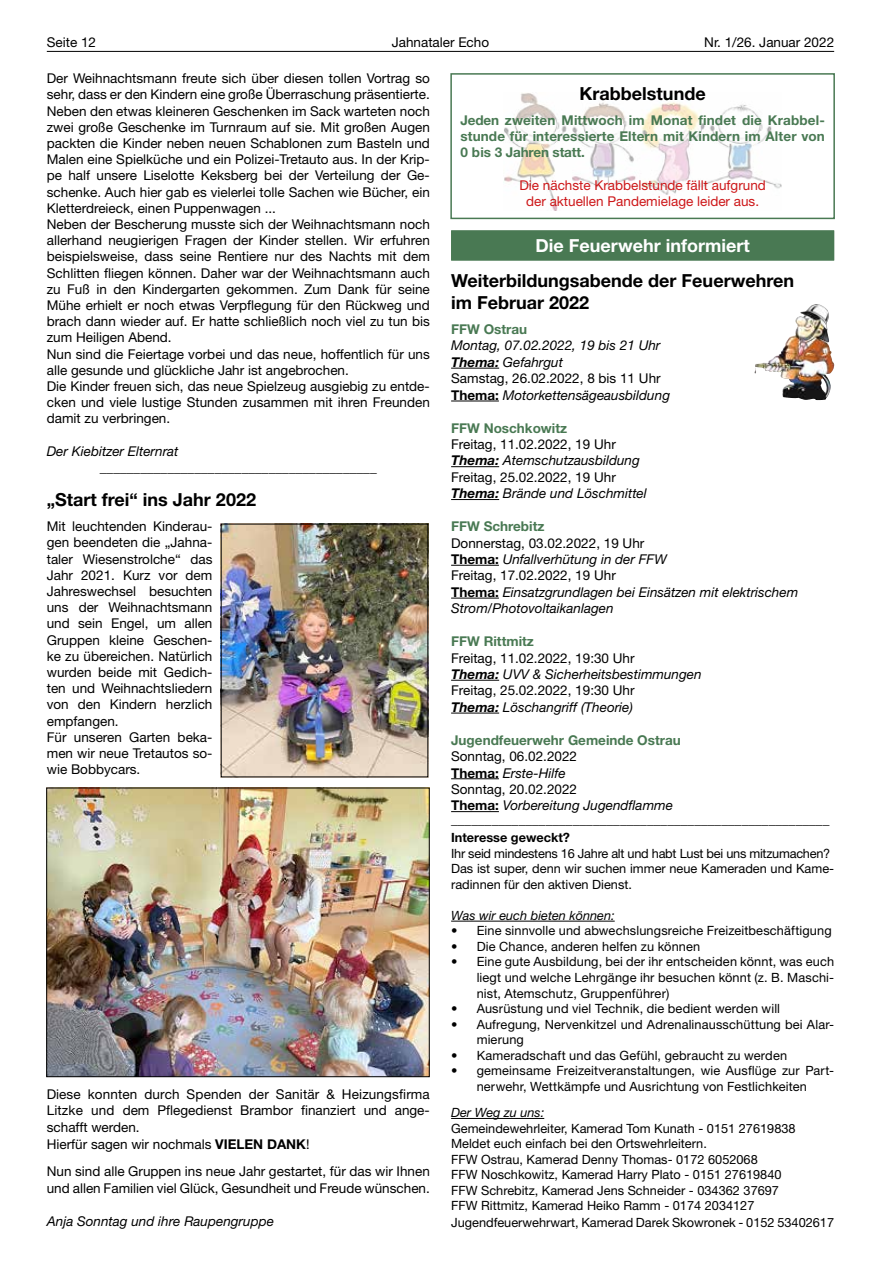
<style>
.page{position:relative;width:881px;height:1263px;background:#fff}
.page>*{position:absolute;margin:0;border:0;box-sizing:border-box;transform-origin:0 0}
.t1{font:700 18px/21.8px "Helvetica Neue LT";color:#000}
.t2{font:700 18px "Helvetica Neue LT";color:#fff}
.t3{font:13.5px/16.2px "Helvetica Neue LT";color:#000}
.t4{font:italic 13.5px/16.5px "Helvetica Neue LT";color:#000}
.t5{font:700 13.5px/16.2px "Helvetica Neue LT";color:#497953;text-align:justify}
.t6{font:13.5px/16.2px "Helvetica Neue LT";color:#cd1719;text-align:center}
.t7{font:12.75px/15.6px "Helvetica Neue LT";color:#000}
.t8{font:italic 12.75px "Helvetica Neue LT";color:#000}
.t9{font:700 12.75px "Helvetica Neue LT";color:#000}
.s1{font-weight:700}
.s2{font-style:normal}
.s3{font-weight:700;font-style:normal}
.s4{font-weight:700;font-style:italic}
.s5{font-style:italic}
</style>
<div class="page">
<hr style="left:47px;top:51px;width:786px;height:1px;background:#000">
<div style="left:451px;top:230px;width:382px;height:30px;background:#6c9274"></div>
<div style="left:451px;top:231px;width:382px;height:30px;background:#497953"></div>
<hr style="left:451px;top:368px;width:48px;height:1px;background:#000">
<hr style="left:451px;top:401px;width:47px;height:1px;background:#000">
<hr style="left:451px;top:466px;width:48px;height:1px;background:#000">
<hr style="left:451px;top:499px;width:48px;height:1px;background:#000">
<hr style="left:451px;top:565px;width:47px;height:1px;background:#000">
<hr style="left:451px;top:598px;width:47px;height:1px;background:#000">
<hr style="left:451px;top:680px;width:48px;height:1px;background:#000">
<hr style="left:451px;top:713px;width:48px;height:1px;background:#000">
<hr style="left:451px;top:778px;width:47px;height:1px;background:#000">
<hr style="left:451px;top:811px;width:47px;height:1px;background:#000">
<hr style="left:451px;top:921px;width:163px;height:1px;background:#000">
<hr style="left:451px;top:1118px;width:93px;height:1px;background:#000">
<img style="left:503px;top:93px;width:278px;height:117px">
<img style="left:223px;top:526px;width:203px;height:249px">
<div style="left:221px;top:524px;width:207px;height:253px;border:1px solid #000"></div>
<img style="left:48px;top:790px;width:379px;height:285px">
<div style="left:46px;top:788px;width:383px;height:289px;border:1px solid #000"></div>
<div style="left:450px;top:73px;width:384px;height:146px;border:2px solid #497953"></div>
<img style="left:758px;top:304px;width:56px;height:60px">
<p class="t3" style="left:47px;top:34px;width:51px">Seite 12</p>
<p class="t3" style="left:391px;top:34px;width:99px">Jahnataler Echo</p>
<p class="t3" style="left:704px;top:34px;width:131px">Nr. 1/26. Januar 2022</p>
<p class="t3" style="left:47px;top:70px;width:384px">Der Weihnachtsmann freute sich über diesen tollen Vortrag so sehr, dass er den Kindern eine große Überraschung präsentierte.<br>Neben den etwas kleineren Geschenken im Sack warteten noch zwei große Geschenke im Turnraum auf sie. Mit großen Augen packten die Kinder neben neuen Schablonen zum Basteln und Malen eine Spielküche und ein Polizei-Tretauto aus. In der Krip&shy;pe half unsere Liselotte Keksberg bei der Verteilung der Ge&shy;schenke. Auch hier gab es vielerlei tolle Sachen wie Bücher, ein Kletterdreieck, einen Puppenwagen ...<br>Neben der Bescherung musste sich der Weihnachtsmann noch allerhand neugierigen Fragen der Kinder stellen. Wir erfuhren beispielsweise, dass seine Rentiere nur des Nachts mit dem Schlitten fliegen können. Daher war der Weihnachtsmann auch zu Fuß in den Kindergarten gekommen. Zum Dank für seine Mühe erhielt er noch etwas Verpflegung für den Rückweg und brach dann wieder auf. Er hatte schließlich noch viel zu tun bis zum Heiligen Abend.<br>Nun sind die Feiertage vorbei und das neue, hoffentlich für uns alle gesunde und glückliche Jahr ist angebrochen.<br>Die Kinder freuen sich, das neue Spielzeug ausgiebig zu entde&shy;cken und viele lustige Stunden zusammen mit ihren Freunden damit zu verbringen.</p>
<p class="t4" style="left:100px;top:443px;width:278px;text-indent:-53px">Der Kiebitzer Elternrat _________________________________________</p>
<h1 class="t1" style="left:47px;top:489px;width:211px">„Start frei“ ins Jahr 2022</h1>
<p class="t3" style="left:47px;top:518px;width:167px">Mit leuchtenden Kinderau&shy;gen beendeten die „Jahna&shy;taler Wiesenstrolche“ das<br>Jahr 2021. Kurz vor dem<br>Jahreswechsel besuchten uns der Weihnachtsmann und sein Engel, um allen<br>Gruppen kleine Geschen&shy;ke zu übereichen. Natürlich wurden beide mit Gedich&shy;ten und Weihnachtsliedern von den Kindern herzlich empfangen.<br>Für unseren Garten beka&shy;men wir neue Tretautos so&shy;wie Bobbycars.</p>
<p class="t3" style="left:47px;top:1085px;width:384px;line-height:16.6px">Diese konnten durch Spenden der Sanitär &amp; Heizungsfirma Litzke und dem Pflegedienst Brambor finanziert und ange&shy;schafft werden.<br>Hierfür sagen wir nochmals <span class="s1">VIELEN DANK</span>!</p>
<p class="t3" style="left:47px;top:1162px;width:384px;line-height:16.6px">Nun sind alle Gruppen ins neue Jahr gestartet, für das wir Ihnen und allen Familien viel Glück, Gesundheit und Freude wünschen.</p>
<p class="t4" style="left:47px;top:1212px;width:228px">Anja Sonntag und ihre Raupengruppe</p>
<h1 class="t1" style="left:579px;top:83px;width:127px">Krabbelstunde</h1>
<p class="t5" style="left:460px;top:112px;width:366px">Jeden zweiten Mittwoch im Monat findet die Krabbel&shy;stunde für interessierte Eltern mit Kindern im Alter von 0 bis 3 Jahren statt.</p>
<p class="t6" style="left:519px;top:177px;width:248px">Die nächste Krabbelstunde fällt aufgrund der aktuellen Pandemielage leider aus.</p>
<h1 class="t2" style="left:535px;top:234px;width:215px">Die Feuerwehr informiert</h1>
<h1 class="t1" style="left:451px;top:269px;width:344px">Weiterbildungsabende der Feuerwehren im Februar 2022</h1>
<p class="t5" style="left:451px;top:321px;width:78px">FFW Ostrau</p>
<p class="t4" style="left:451px;top:337px;width:220px">Montag, 07.02.2022, 19 bis 21 Uhr<br><span class="s1">Thema:</span> Gefahrgut<br><span class="s2">Samstag, 26.02.2022, 8 bis 11 Uhr<br></span><span class="s3">Thema:</span> Motorkettensägeausbildung</p>
<p class="t5" style="left:451px;top:419px;width:117px">FFW Noschkowitz</p>
<p class="t3" style="left:451px;top:436px;width:197px">Freitag, 11.02.2022, 19 Uhr<br><span class="s4">Thema:</span> <span class="s5">Atemschutzausbildung<br></span>Freitag, 25.02.2022, 19 Uhr<br><span class="s4">Thema:</span> <span class="s5">Brände und Löschmittel</span></p>
<p class="t5" style="left:451px;top:518px;width:95px">FFW Schrebitz</p>
<p class="t4" style="left:451px;top:534px;width:348px"><span class="s2">Donnerstag, 03.02.2022, 19 Uhr<br></span><span class="s3">Thema:</span> Unfallverhütung in der FFW<br><span class="s2">Freitag, 17.02.2022, 19 Uhr<br></span><span class="s3">Thema:</span> Einsatzgrundlagen bei Einsätzen mit elektrischem Strom/Photovoltaikanlagen</p>
<p class="t5" style="left:451px;top:633px;width:84px">FFW Rittmitz</p>
<p class="t3" style="left:451px;top:649px;width:252px">Freitag, 11.02.2022, 19:30 Uhr<br><span class="s4">Thema:</span> <span class="s5">UVV &amp; Sicherheitsbestimmungen </span>Freitag, 25.02.2022, 19:30 Uhr<br><span class="s4">Thema:</span> <span class="s5">Löschangriff (Theorie)</span></p>
<p class="t5" style="left:451px;top:731px;width:231px">Jugendfeuerwehr Gemeinde Ostrau</p>
<p class="t3" style="left:451px;top:748px;width:223px">Sonntag, 06.02.2022<br><span class="s1">Thema:</span> <span class="s5">Erste-Hilfe<br></span>Sonntag, 20.02.2022<br><span class="s1">Thema:</span> <span class="s5">Vorbereitung Jugendflamme</span></p>
<p class="t3" style="left:451px;top:811px;width:379px">________________________________________________________</p>
<p class="t9" style="left:451px;top:830px;width:120px">Interesse geweckt?</p>
<p class="t7" style="left:451px;top:845px;width:384px">Ihr seid mindestens 16 Jahre alt und habt Lust bei uns mitzumachen?<br>Das ist super, denn wir suchen immer neue Kameraden und Kame&shy;radinnen für den aktiven Dienst.</p>
<p class="t8" style="left:451px;top:908px;width:165px">Was wir euch bieten können:</p>
<p class="t7" style="left:451px;top:923px;width:382px">• Eine sinnvolle und abwechslungsreiche Freizeitbeschäftigung</p>
<p class="t7" style="left:451px;top:938px;width:250px">• Die Chance, anderen helfen zu können</p>
<p class="t7" style="left:476px;top:954px;width:359px;text-align:justify;text-indent:-26px">• Eine gute Ausbildung, bei der ihr entscheiden könnt, was euch liegt und welche Lehrgänge ihr besuchen könnt (z. B. Maschi&shy;nist, Atemschutz, Gruppenführer)</p>
<p class="t7" style="left:451px;top:1000px;width:330px">• Ausrüstung und viel Technik, die bedient werden will</p>
<p class="t7" style="left:476px;top:1016px;width:359px;text-indent:-26px">• Aufregung, Nervenkitzel und Adrenalinausschüttung bei Alar&shy;mierung</p>
<p class="t7" style="left:451px;top:1047px;width:337px">• Kameradschaft und das Gefühl, gebraucht zu werden</p>
<p class="t7" style="left:451px;top:1063px;width:384px;text-align:center">• gemeinsame Freizeitveranstaltungen, wie Ausflüge zur Part&shy;nerwehr, Wettkämpfe und Ausrichtung von Festlichkeiten</p>
<p class="t8" style="left:451px;top:1105px;width:95px">Der Weg zu uns:</p>
<p class="t7" style="left:451px;top:1120px;width:384px">Gemeindewehrleiter, Kamerad Tom Kunath - 0151 27619838<br>Meldet euch einfach bei den Ortswehrleitern.<br>FFW Ostrau, Kamerad Denny Thomas- 0172 6052068<br>FFW Noschkowitz, Kamerad Harry Plato - 0151 27619840<br>FFW Schrebitz, Kamerad Jens Schneider - 034362 37697<br>FFW Rittmitz, Kamerad Heiko Ramm - 0174 2034127<br>Jugendfeuerwehrwart, Kamerad Darek Skowronek - 0152 53402617</p>
</div>
